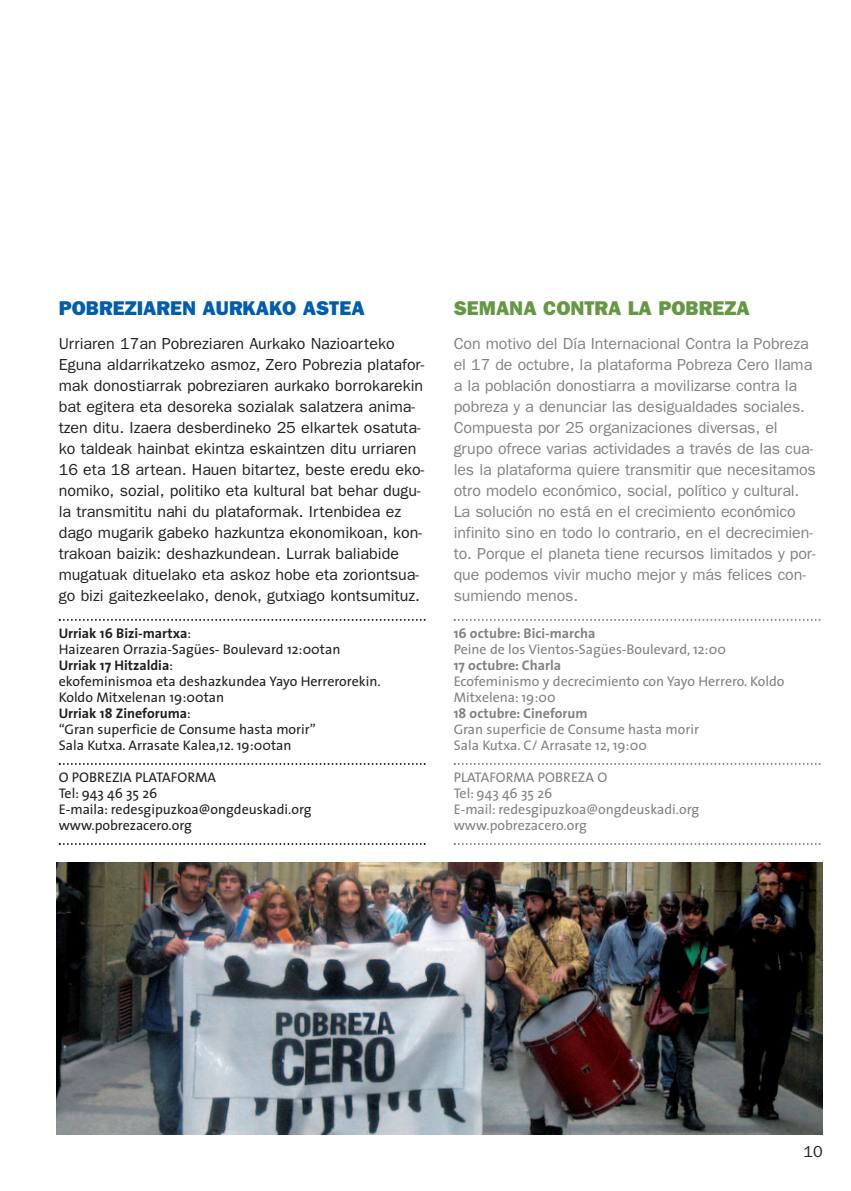
<style>
.page{position:relative;width:851px;height:1191px;background:#fff}
.page>*{position:absolute;margin:0;border:0;box-sizing:border-box;transform-origin:0 0}
.t1{font:800 20px "Franklin Gothic";color:#015dad}
.t2{font:800 20px "Franklin Gothic";color:#659843}
.t3{font:16px/21px "Franklin Gothic";color:#231f20}
.t4{font:16px/21px "Franklin Gothic";letter-spacing:-.005em;color:#808285}
.t5{font:14px/16px "The Sans";color:#231f20}
.t6{font:14px/16px "The Sans";color:#808285}
.t7{font:700 14px "The Sans";color:#808285}
.s1{font-weight:700}
</style>
<div class="page">
<img style="left:57px;top:862px;width:765px;height:272px">
<svg style="left:59px;top:619px;width:366px;height:2px"></svg>
<svg style="left:59px;top:763px;width:366px;height:2px"></svg>
<svg style="left:59px;top:843px;width:366px;height:2px"></svg>
<svg style="left:453px;top:619px;width:367px;height:2px"></svg>
<svg style="left:453px;top:763px;width:367px;height:2px"></svg>
<svg style="left:453px;top:843px;width:367px;height:2px"></svg>
<p class="t1" style="left:59px;top:296px;width:307px">POBREZIAREN AURKAKO ASTEA</p>
<p class="t2" style="left:453px;top:296px;width:297px">SEMANA CONTRA LA POBREZA</p>
<p class="t3" style="left:59px;top:333px;width:367px">Urriaren 17an Pobreziaren Aurkako Nazioarteko Eguna aldarrikatzeko asmoz, Zero Pobrezia platafor&shy;mak donostiarrak pobreziaren aurkako borrokarekin bat egitera eta desoreka sozialak salatzera anima&shy;tzen ditu. Izaera desberdineko 25 elkartek osatuta&shy;ko taldeak hainbat ekintza eskaintzen ditu urriaren 16 eta 18 artean. Hauen bitartez, beste eredu eko&shy;nomiko, sozial, politiko eta kultural bat behar dugu&shy;la transmititu nahi du plataformak. Irtenbidea ez dago mugarik gabeko hazkuntza ekonomikoan, kon&shy;trakoan baizik: deshazkundean. Lurrak baliabide mugatuak dituelako eta askoz hobe eta zoriontsua&shy;go bizi gaitezkeelako, denok, gutxiago kontsumituz.</p>
<p class="t5" style="left:59px;top:626px;width:323px"><span class="s1">Urriak 16 Bizi-martxa</span>:<br>Haizearen Orrazia-Sagües- Boulevard 12:00tan <span class="s1">Urriak 17 Hitzaldia</span>:<br>ekofeminismoa eta deshazkundea Yayo Herrerorekin.<br>Koldo Mitxelenan 19:00tan<br><span class="s1">Urriak 18 Zineforuma</span>:<br>“Gran superficie de Consume hasta morir”<br>Sala Kutxa. Arrasate Kalea,12. 19:00tan</p>
<p class="t5" style="left:59px;top:770px;width:254px">O POBREZIA PLATAFORMA<br>Tel: 943 46 35 26<br>E-maila: redesgipuzkoa@ongdeuskadi.org www.pobrezacero.org</p>
<p class="t4" style="left:453px;top:333px;width:364px">Con motivo del Día Internacional Contra la Pobreza el 17 de octubre, la plataforma Pobreza Cero llama a la población donostiarra a movilizarse contra la pobreza y a denunciar las desigualdades sociales.<br>Compuesta por 25 organizaciones diversas, el grupo ofrece varias actividades a través de las cua&shy;les la plataforma quiere transmitir que necesitamos otro modelo económico, social, político y cultural.<br>La solución no está en el crecimiento económico infinito sino en todo lo contrario, en el decrecimien&shy;to. Porque el planeta tiene recursos limitados y por&shy;que podemos vivir mucho mejor y más felices con&shy;sumiendo menos.</p>
<p class="t7" style="left:453px;top:627px;width:143px">16 octubre: Bici-marcha</p>
<p class="t6" style="left:453px;top:642px;width:274px">Peine de los Vientos-Sagües-Boulevard, 12:00</p>
<p class="t7" style="left:453px;top:659px;width:109px">17 octubre: Charla</p>
<p class="t6" style="left:453px;top:674px;width:332px">Ecofeminismo y decrecimiento con Yayo Herrero. Koldo<br>Mitxelena: 19:00</p>
<p class="t7" style="left:453px;top:707px;width:135px">18 octubre: Cineforum</p>
<p class="t6" style="left:453px;top:722px;width:247px">Gran superficie de Consume hasta morir<br>Sala Kutxa. C/ Arrasate 12, 19:00</p>
<p class="t6" style="left:453px;top:770px;width:247px">PLATAFORMA POBREZA O<br>Tel: 943 46 35 26<br>E-mail: redesgipuzkoa@ongdeuskadi.org www.pobrezacero.org</p>
<p class="t3" style="left:803px;top:1140px;width:21px">10</p>
</div>
